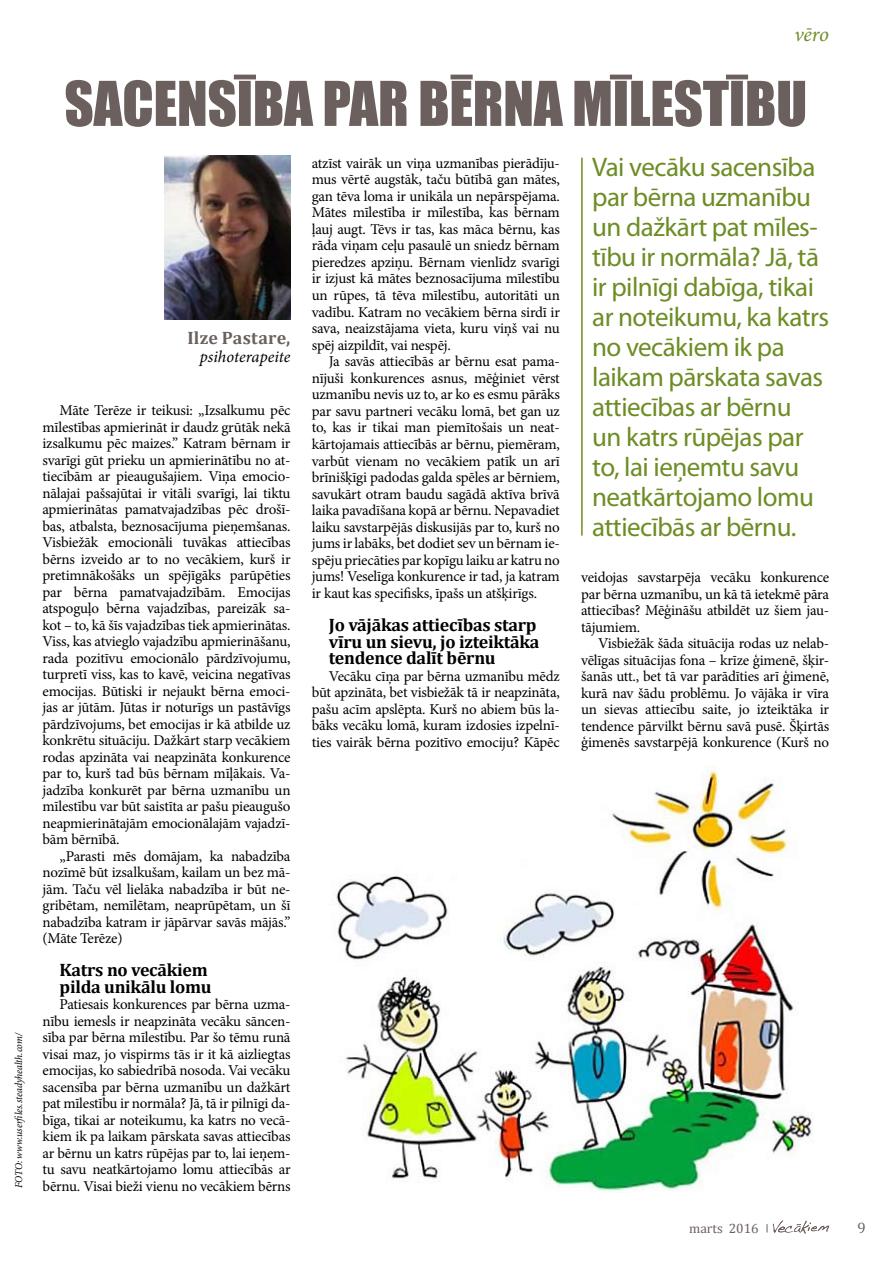
<style>
.page{position:relative;width:893px;height:1263px;background:#fff}
.page>*{position:absolute;margin:0;border:0;box-sizing:border-box;transform-origin:0 0}
.t1{font:57px "Impact";letter-spacing:-.005em;color:#6b605d}
.t2{font:27px/30px "Myriad Pro";letter-spacing:-.02em;color:#6d8d24}
.t3{font:italic 21px "Minion Pro";color:#6d8d24}
.t4{font:700 18px/16.5px "Cambria";letter-spacing:-.015em;color:#000}
.t5{font:700 18px "Cambria";color:#6b605d}
.t6{font:italic 16.5px "Minion Pro";color:#000}
.t7{font:15px/16.5px "Minion Pro";letter-spacing:-.015em;color:#000;text-align:justify}
.t8{font:15px "Cambria";color:#6b605d}
.t9{font:13.5px "Cambria";color:#6b605d}
.t10{font:italic 10.5px "Minion Pro";letter-spacing:-.005em;color:#000;scale:.95 1}
</style>
<div class="page">
<svg style="left:767px;top:1220px;width:62px;height:14px"></svg>
<img style="left:332px;top:765px;width:481px;height:427px">
<img style="left:165px;top:156px;width:126px;height:164px">
<hr style="left:581px;top:158px;width:2px;height:378px;background:#6d8d24">
<p class="t10" style="left:12px;top:1188px;width:165px;rotate:-90deg">FOTO: www.userfiles.steadyhealth.com/</p>
<h3 class="t3" style="left:794px;top:20px;width:36px">vēro</h3>
<h1 class="t1" style="left:64px;top:59px;width:744px">SACENSĪBA PAR BĒRNA MĪLESTĪBU</h1>
<p class="t5" style="left:187px;top:327px;width:104px">Ilze Pastare,</p>
<p class="t6" style="left:200px;top:346px;width:92px">psihoterapeite</p>
<p class="t7" style="left:43px;top:402px;width:250px;text-indent:17px">Māte Terēze ir teikusi: „Izsalkumu pēc mīlestības apmierināt ir daudz grūtāk nekā izsalkumu pēc maizes.” Katram bērnam ir svarīgi gūt prieku un apmierinātību no at&shy;tiecībām ar pieaugušajiem. Viņa emocio&shy;nālajai pašsajūtai ir vitāli svarīgi, lai tiktu apmierinātas pamatvajadzības pēc drošī&shy;bas, atbalsta, beznosacījuma pieņemšanas.<br>Visbiežāk emocionāli tuvākas attiecības bērns izveido ar to no vecākiem, kurš ir pretimnākošāks un spējīgāks parūpēties par bērna pamatvajadzībām. Emocijas atspoguļo bērna vajadzības, pareizāk sa&shy;kot – to, kā šīs vajadzības tiek apmierinātas.<br>Viss, kas atvieglo vajadzību apmierināšanu, rada pozitīvu emocionālo pārdzīvojumu, turpretī viss, kas to kavē, veicina negatīvas emocijas. Būtiski ir nejaukt bērna emoci&shy;jas ar jūtām. Jūtas ir noturīgs un pastāvīgs pārdzīvojums, bet emocijas ir kā atbilde uz konkrētu situāciju. Dažkārt starp vecākiem rodas apzināta vai neapzināta konkurence par to, kurš tad būs bērnam mīļākais. Va&shy;jadzība konkurēt par bērna uzmanību un mīlestību var būt saistīta ar pašu pieaugušo neapmierinātajām emocionālajām vajadzī&shy;bām bērnībā.</p>
<p class="t7" style="left:43px;top:848px;width:250px;text-indent:17px">„Parasti mēs domājam, ka nabadzība nozīmē būt izsalkušam, kailam un bez mā&shy;jām. Taču vēl lielāka nabadzība ir būt ne&shy;gribētam, nemīlētam, neaprūpētam, un šī nabadzība katram ir jāpārvar savās mājās.” (Māte Terēze)</p>
<p class="t4" style="left:60px;top:961px;width:154px">Katrs no vecākiem pilda unikālu lomu</p>
<p class="t7" style="left:43px;top:996px;width:250px;text-indent:17px">Patiesais konkurences par bērna uzma&shy;nību iemesls ir neapzināta vecāku sāncen&shy;sība par bērna mīlestību. Par šo tēmu runā visai maz, jo vispirms tās ir it kā aizliegtas emocijas, ko sabiedrībā nosoda. Vai vecāku sacensība par bērna uzmanību un dažkārt pat mīlestību ir normāla? Jā, tā ir pilnīgi da&shy;bīga, tikai ar noteikumu, ka katrs no vecā&shy;kiem ik pa laikam pārskata savas attiecības ar bērnu un katrs rūpējas par to, lai ieņem&shy;tu savu neatkārtojamo lomu attiecībās ar bērnu. Visai bieži vienu no vecākiem bērns</p>
<p class="t7" style="left:312px;top:155px;width:250px">atzīst vairāk un viņa uzmanības pierādīju&shy;mus vērtē augstāk, taču būtībā gan mātes, gan tēva loma ir unikāla un nepārspējama.<br>Mātes mīlestība ir mīlestība, kas bērnam ļauj augt. Tēvs ir tas, kas māca bērnu, kas rāda viņam ceļu pasaulē un sniedz bērnam pieredzes apziņu. Bērnam vienlīdz svarīgi ir izjust kā mātes beznosacījuma mīlestību un rūpes, tā tēva mīlestību, autoritāti un vadību. Katram no vecākiem bērna sirdī ir sava, neaizstājama vieta, kuru viņš vai nu spēj aizpildīt, vai nespēj.</p>
<p class="t7" style="left:312px;top:353px;width:250px;text-indent:17px">Ja savās attiecībās ar bērnu esat pama&shy;nījuši konkurences asnus, mēģiniet vērst uzmanību nevis uz to, ar ko es esmu pārāks par savu partneri vecāku lomā, bet gan uz to, kas ir tikai man piemītošais un neat&shy;kārtojamais attiecībās ar bērnu, piemēram, varbūt vienam no vecākiem patīk un arī brīnišķīgi padodas galda spēles ar bērniem, savukārt otram baudu sagādā aktīva brīvā laika pavadīšana kopā ar bērnu. Nepavadiet laiku savstarpējās diskusijās par to, kurš no jums ir labāks, bet dodiet sev un bērnam ie&shy;spēju priecāties par kopīgu laiku ar katru no jums! Veselīga konkurence ir tad, ja katram ir kaut kas specifisks, īpašs un atšķirīgs.</p>
<p class="t4" style="left:329px;top:616px;width:212px">Jo vājākas attiecības starp vīru un sievu, jo izteiktāka tendence dalīt bērnu</p>
<p class="t7" style="left:312px;top:668px;width:250px;text-indent:17px">Vecāku cīņa par bērna uzmanību mēdz būt apzināta, bet visbiežāk tā ir neapzināta, pašu acīm apslēpta. Kurš no abiem būs la&shy;bāks vecāku lomā, kuram izdosies izpelnī&shy;ties vairāk bērna pozitīvo emociju? Kāpēc</p>
<p class="t2" style="left:592px;top:151px;width:238px">Vai vecāku sacensība par bērna uzmanību un dažkārt pat mīles&shy;tību ir normāla? Jā, tā ir pilnīgi dabīga, tikai ar noteikumu, ka katrs no vecākiem ik pa laikam pārskata savas attiecības ar bērnu<br>un katrs rūpējas par to, lai ieņemtu savu neatkārtojamo lomu attiecībās ar bērnu.</p>
<p class="t7" style="left:581px;top:569px;width:250px">veidojas savstarpēja vecāku konkurence par bērna uzmanību, un kā tā ietekmē pāra attiecības? Mēģināšu atbildēt uz šiem jau&shy;tājumiem.</p>
<p class="t7" style="left:581px;top:635px;width:250px;text-indent:17px">Visbiežāk šāda situācija rodas uz nelab&shy;vēlīgas situācijas fona – krīze ģimenē, šķir&shy;šanās utt., bet tā var parādīties arī ģimenē, kurā nav šādu problēmu. Jo vājāka ir vīra un sievas attiecību saite, jo izteiktāka ir tendence pārvilkt bērnu savā pusē. Šķirtās ģimenēs savstarpējā konkurence (Kurš no</p>
<p class="t9" style="left:689px;top:1220px;width:71px">marts 2016</p>
<p class="t8" style="left:857px;top:1218px;width:10px">9</p>
</div>
